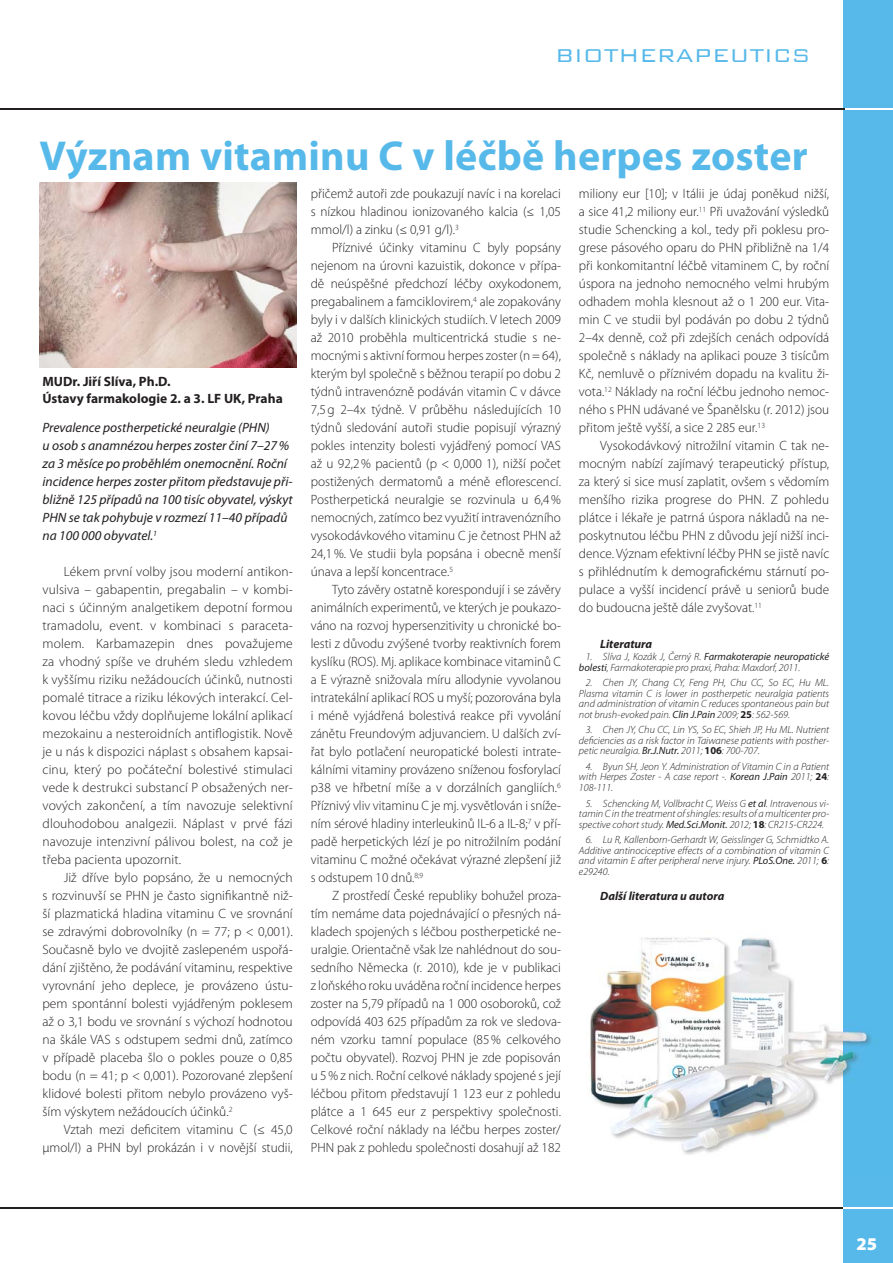
<style>
.page{position:relative;width:893px;height:1263px;background:#fff}
.page>*{position:absolute;margin:0;border:0;box-sizing:border-box;transform-origin:0 0}
.t1{font:700 42px "Myriad Pro";letter-spacing:.005em;color:#57b9e9}
.t2{font:300 24.75px "Bank Gothic";color:#57b9e9}
.t3{font:900 18px "Myriad Pro";color:#fff}
.t4{font:300 13.5px/18px "Myriad Pro";color:#231f20;text-align:justify}
.t5{font:italic 13.5px/18px "Myriad Pro";color:#231f20}
.t6{font:700 13.5px/16.2px "Myriad Pro";color:#231f20}
.t7{font:italic 700 12px "Myriad Pro";color:#231f20}
.t8{font:italic 300 10.5px/10.5px "Myriad Pro";color:#231f20;text-align:justify}
.s1{font-weight:400}
.s2{font-weight:700;font-style:normal}
</style>
<div class="page">
<div style="left:844px;top:0;width:49px;height:1263px;background:#57b9e9"></div>
<hr style="left:0;top:108px;width:893px;height:1px;background:#fff">
<hr style="left:0;top:108px;width:844px;height:1px;background:#231f20">
<hr style="left:0;top:1208px;width:893px;height:1px;background:#fff">
<hr style="left:0;top:1208px;width:843px;height:1px;background:#231f20">
<img style="left:40px;top:183px;width:256px;height:185px">
<img style="left:590px;top:920px;width:282px;height:256px">
<h2 class="t2" style="left:555px;top:43px;width:257px">BIOTHERAPEUTICS</h2>
<h1 class="t1" style="left:39px;top:140px;width:770px">Význam vitaminu C v léčbě herpes zoster</h1>
<p class="t6" style="left:43px;top:375px;width:242px">MUDr. Jiří Slíva, Ph.D.<br>Ústavy farmakologie 2. a 3. LF UK, Praha</p>
<p class="t5" style="left:43px;top:420px;width:252px">Prevalence postherpetické neuralgie (PHN)<br>u osob s anamnézou herpes zoster činí 7–27 % za 3 měsíce po proběhlém onemocnění. Roční incidence herpes zoster přitom představuje při&shy;bližně 125 případů na 100 tisíc obyvatel, výskyt PHN se tak pohybuje v rozmezí 11–40 případů na 100 000 obyvatel.<sup>1</sup></p>
<p class="t4" style="left:43px;top:564px;width:252px;text-indent:21px">Lékem první volby jsou moderní antikon&shy;vulsiva – gabapentin, pregabalin – v kombi&shy;naci s účinným analgetikem depotní formou tramadolu, event. v kombinaci s paraceta&shy;molem. Karbamazepin dnes považujeme za vhodný spíše ve druhém sledu vzhledem k vyššímu riziku nežádoucích účinků, nutnosti pomalé titrace a riziku lékových interakcí. Cel&shy;kovou léčbu vždy doplňujeme lokální aplikací mezokainu a nesteroidních antiflogistik. Nově je u nás k dispozici náplast s obsahem kapsai&shy;cinu, který po počáteční bolestivé stimulaci vede k destrukci substancí P obsažených ner&shy;vových zakončení, a tím navozuje selektivní dlouhodobou analgezii. Náplast v prvé fázi navozuje intenzivní pálivou bolest, na což je třeba pacienta upozornit.</p>
<p class="t4" style="left:43px;top:870px;width:252px;text-indent:21px">Již dříve bylo popsáno, že u nemocných s rozvinuvší se PHN je často signifikantně niž&shy;ší plazmatická hladina vitaminu C ve srovnání se zdravými dobrovolníky (n = 77; p &lt; 0,001).<br>Současně bylo ve dvojitě zaslepeném uspořá&shy;dání zjištěno, že podávání vitaminu, respektive vyrovnání jeho deplece, je provázeno ústu&shy;pem spontánní bolesti vyjádřeným poklesem až o 3,1 bodu ve srovnání s výchozí hodnotou na škále VAS s odstupem sedmi dnů, zatímco v případě placeba šlo o pokles pouze o 0,85 bodu (n = 41; p &lt; 0,001). Pozorované zlepšení klidové bolesti přitom nebylo provázeno vyš&shy;ším výskytem nežádoucích účinků.<sup>2</sup></p>
<p class="t4" style="left:43px;top:1122px;width:252px;text-align:right">Vztah mezi deficitem vitaminu C (≤ 45,0 μmol/l) a PHN byl prokázán i v novější studii,</p>
<p class="t4" style="left:311px;top:186px;width:252px">přičemž autoři zde poukazují navíc i na korelaci s nízkou hladinou ionizovaného kalcia (≤ 1,05 mmol/l) a zinku (≤ 0,91 g/l).<sup>3</sup></p>
<p class="t4" style="left:311px;top:240px;width:252px;text-indent:21px">Příznivé účinky vitaminu C byly popsány nejenom na úrovni kazuistik, dokonce v přípa&shy;dě neúspěšné předchozí léčby oxykodonem, pregabalinem a famciklovirem,<sup>4</sup> ale zopakovány byly i v dalších klinických studiích. V letech 2009 až 2010 proběhla multicentrická studie s ne&shy;mocnými s aktivní formou herpes zoster (n = 64), kterým byl společně s běžnou terapií po dobu 2 týdnů intravenózně podáván vitamin C v dávce 7,5 g 2–4x týdně. V průběhu následujících 10 týdnů sledování autoři studie popisují výrazný pokles intenzity bolesti vyjádřený pomocí VAS až u 92,2 % pacientů (p &lt; 0,000 1), nižší počet postižených dermatomů a méně eflorescencí.<br>Postherpetická neuralgie se rozvinula u 6,4 % nemocných, zatímco bez využití intravenózního vysokodávkového vitaminu C je četnost PHN až 24,1 %. Ve studii byla popsána i obecně menší únava a lepší koncentrace.<sup>5</sup></p>
<p class="t4" style="left:311px;top:582px;width:252px;text-indent:21px">Tyto závěry ostatně korespondují i se závěry animálních experimentů, ve kterých je poukazo&shy;váno na rozvoj hypersenzitivity u chronické bo&shy;lesti z důvodu zvýšené tvorby reaktivních forem kyslíku (ROS). Mj. aplikace kombinace vitaminů C a E výrazně snižovala míru allodynie vyvolanou intratekální aplikací ROS u myší; pozorována byla i méně vyjádřená bolestivá reakce při vyvolání zánětu Freundovým adjuvanciem. U dalších zví&shy;řat bylo potlačení neuropatické bolesti intrate&shy;kálními vitaminy provázeno sníženou fosforylací p38 ve hřbetní míše a v dorzálních gangliích.<sup>6<br></sup>Příznivý vliv vitaminu C je mj. vysvětlován i sníže&shy;ním sérové hladiny interleukinů IL-6 a IL-8;<sup>7</sup> v pří&shy;padě herpetických lézí je po nitrožilním podání vitaminu C možné očekávat výrazné zlepšení již s odstupem 10 dnů.<sup>8;9</sup></p>
<p class="t4" style="left:311px;top:888px;width:252px;text-indent:21px">Z prostředí České republiky bohužel proza&shy;tím nemáme data pojednávající o přesných ná&shy;kladech spojených s léčbou postherpetické ne&shy;uralgie. Orientačně však lze nahlédnout do sou&shy;sedního Německa (r. 2010), kde je v publikaci z loňského roku uváděna roční incidence herpes zoster na 5,79 případů na 1 000 osoboroků, což odpovídá 403 625 případům za rok ve sledova&shy;ném vzorku tamní populace (85 % celkového počtu obyvatel). Rozvoj PHN je zde popisován u 5 % z nich. Roční celkové náklady spojené s její léčbou přitom představují 1 123 eur z pohledu plátce a 1 645 eur z perspektivy společnosti.<br>Celkové roční náklady na léčbu herpes zoster/ PHN pak z pohledu společnosti dosahují až 182</p>
<p class="t4" style="left:579px;top:186px;width:252px">miliony eur [10]; v Itálii je údaj poněkud nižší, a sice 41,2 miliony eur.<sup>11</sup> Při uvažování výsledků studie Schencking a kol., tedy při poklesu pro&shy;grese pásového oparu do PHN přibližně na 1/4 při konkomitantní léčbě vitaminem C, by roční úspora na jednoho nemocného velmi hrubým odhadem mohla klesnout až o 1 200 eur. Vita&shy;min C ve studii byl podáván po dobu 2 týdnů 2–4x denně, což při zdejších cenách odpovídá společně s náklady na aplikaci pouze 3 tisícům Kč, nemluvě o příznivém dopadu na kvalitu ži&shy;vota.<sup>12</sup> Náklady na roční léčbu jednoho nemoc&shy;ného s PHN udávané ve Španělsku (r. 2012) jsou přitom ještě vyšší, a sice 2 285 eur.<sup>13</sup></p>
<p class="t4" style="left:579px;top:438px;width:252px;text-indent:21px">Vysokodávkový nitrožilní vitamin C tak ne&shy;mocným nabízí zajímavý terapeutický přístup, za který si sice musí zaplatit, ovšem s vědomím menšího rizika progrese do PHN. Z pohledu plátce i lékaře je patrná úspora nákladů na ne&shy;poskytnutou léčbu PHN z důvodu její nižší inci&shy;dence. Význam efektivní léčby PHN se jistě navíc s přihlédnutím k demografickému stárnutí po&shy;pulace a vyšší incidencí právě u seniorů bude do budoucna ještě dále zvyšovat.<sup>11</sup></p>
<p class="t7" style="left:600px;top:639px;width:54px">Literatura</p>
<p class="t8" style="left:579px;top:652px;width:252px;text-indent:7px">1. Slíva J, Kozák J, Černý R. <span class="s1">Farmakoterapie neuropatické bolesti</span>, Farmakoterapie pro praxi, Praha: Maxdorf, 2011.</p>
<p class="t8" style="left:579px;top:678px;width:252px;text-indent:7px">2. Chen JY, Chang CY, Feng PH, Chu CC, So EC, Hu ML.<br>Plasma vitamin C is lower in postherpetic neuralgia patients and administration of vitamin C reduces spontaneous pain but not brush-evoked pain. <span class="s1">Clin J.Pain</span> 2009; <span class="s2">25</span>: 562-569.</p>
<p class="t8" style="left:579px;top:726px;width:252px;text-indent:7px">3. Chen JY, Chu CC, Lin YS, So EC, Shieh JP, Hu ML. Nutrient deficiencies as a risk factor in Taiwanese patients with posther&shy;petic neuralgia. <span class="s1">Br.J.Nutr.</span> 2011; <span class="s2">106</span>: 700-707.</p>
<p class="t8" style="left:579px;top:762px;width:252px;text-indent:7px">4. Byun SH, Jeon Y. Administration of Vitamin C in a Patient with Herpes Zoster - A case report -. <span class="s1">Korean J.Pain</span> 2011; <span class="s2">24</span>:<br>108-111.</p>
<p class="t8" style="left:579px;top:799px;width:252px;text-indent:7px">5. Schencking M, Vollbracht C, Weiss G <span class="s1">et al</span>. Intravenous vi&shy;tamin C in the treatment of shingles: results of a multicenter pro&shy;spective cohort study. <span class="s1">Med.Sci.Monit.</span> 2012; <span class="s2">18</span>: CR215-CR224.</p>
<p class="t8" style="left:579px;top:835px;width:252px;text-indent:7px">6. Lu R, Kallenborn-Gerhardt W, Geisslinger G, Schmidtko A.<br>Additive antinociceptive effects of a combination of vitamin C and vitamin E after peripheral nerve injury. <span class="s1">PLoS.One.</span> 2011; <span class="s2">6</span>: e29240.</p>
<p class="t7" style="left:600px;top:891px;width:126px">Další literatura u autora</p>
<h3 class="t3" style="left:857px;top:1237px;width:22px">25</h3>
</div>
